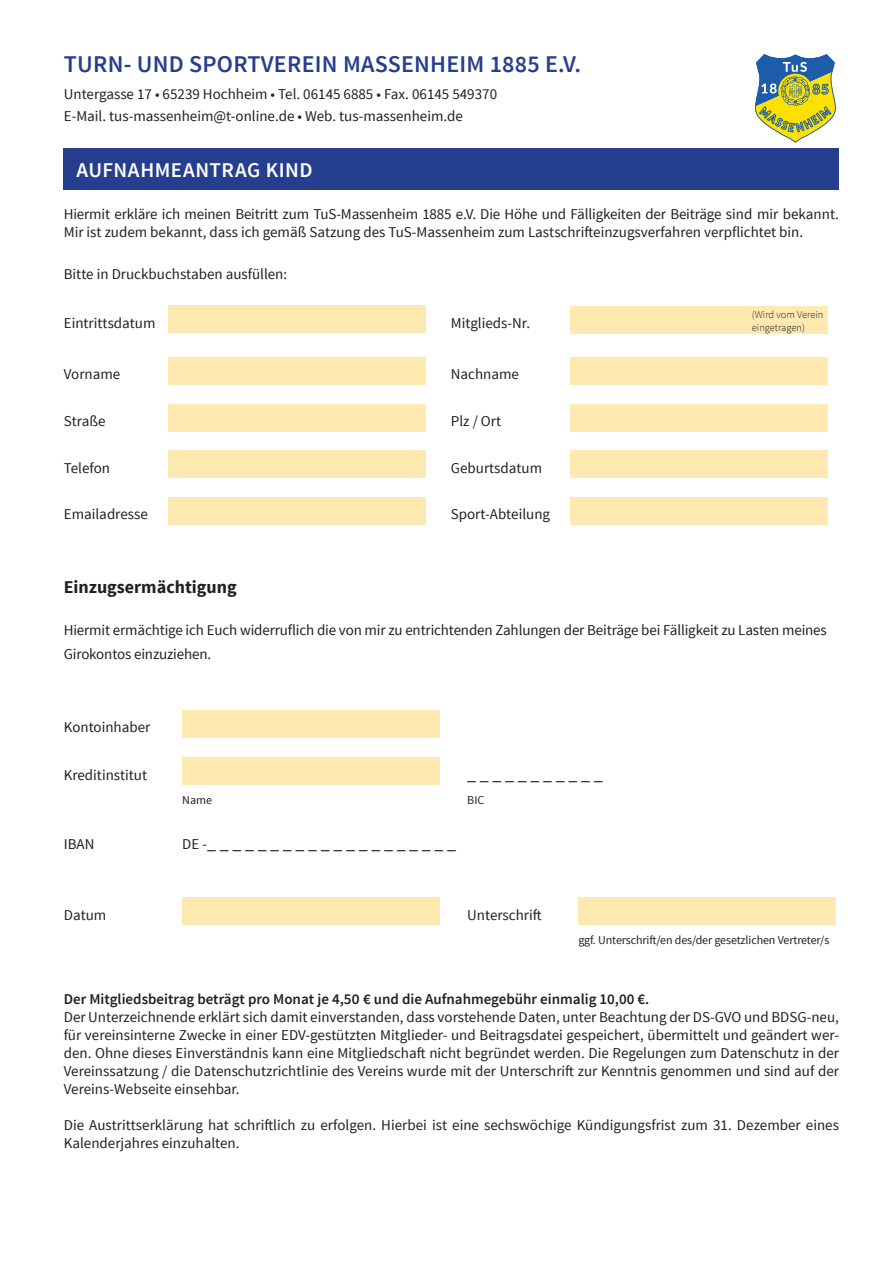
<style>
.page{position:relative;width:893px;height:1263px;background:#fff}
.page>*{position:absolute;margin:0;border:0;box-sizing:border-box;transform-origin:0 0}
.t1{font:600 24px "Source Sans Pro";letter-spacing:.01em;color:#253f8e}
.t2{font:600 21px "Source Sans Pro";letter-spacing:.02em;color:#fff}
.t3{font:18px "Source Sans Pro";color:#231f20}
.t4{font:700 18px "Source Sans Pro";color:#231f20}
.t5{font:15px/18px "Source Sans Pro";color:#231f20}
.t6{font:600 15px "Source Sans Pro";color:#231f20}
.t7{font:12px "Source Sans Pro";letter-spacing:-.01em;color:#231f20}
.t8{font:300 10.5px/12.6px "Source Sans Pro";color:#231f20}
.s1{font-size:15px}
</style>
<div class="page">
<div style="left:64px;top:149px;width:775px;height:41px;background:#253f8e"></div>
<svg style="left:755px;top:54px;width:81px;height:89px"></svg>
<div style="left:169px;top:305px;width:257px;height:28px;background:#feeab1"></div>
<div style="left:571px;top:306px;width:257px;height:28px;background:#feeab1"></div>
<div style="left:169px;top:357px;width:257px;height:28px;background:#feeab1"></div>
<div style="left:571px;top:357px;width:257px;height:28px;background:#feeab1"></div>
<div style="left:169px;top:404px;width:257px;height:27px;background:#feeab1"></div>
<div style="left:571px;top:404px;width:257px;height:27px;background:#feeab1"></div>
<div style="left:169px;top:451px;width:257px;height:27px;background:#feeab1"></div>
<div style="left:571px;top:451px;width:257px;height:27px;background:#feeab1"></div>
<div style="left:169px;top:497px;width:257px;height:28px;background:#feeab1"></div>
<div style="left:571px;top:497px;width:257px;height:28px;background:#feeab1"></div>
<div style="left:182px;top:710px;width:258px;height:28px;background:#feeab1"></div>
<div style="left:182px;top:757px;width:258px;height:28px;background:#feeab1"></div>
<div style="left:182px;top:897px;width:258px;height:28px;background:#feeab1"></div>
<div style="left:578px;top:897px;width:258px;height:28px;background:#feeab1"></div>
<h1 class="t1" style="left:64px;top:49px;width:519px">TURN- UND SPORTVEREIN MASSENHEIM 1885 E.V.</h1>
<p class="t5" style="left:64px;top:83px;width:435px;line-height:22.2px">Untergasse 17 • 65239 Hochheim • Tel. 06145 6885 • Fax. 06145 549370<br>E-Mail. tus-massenheim@t-online.de • Web. tus-massenheim.de</p>
<h2 class="t2" style="left:77px;top:156px;width:238px">AUFNAHMEANTRAG KIND</h2>
<p class="t5" style="left:64px;top:205px;width:777px">Hiermit erkläre ich meinen Beitritt zum TuS-Massenheim 1885 e.V. Die Höhe und Fälligkeiten der Beiträge sind mir bekannt.<br>Mir ist zudem bekannt, dass ich gemäß Satzung des TuS-Massenheim zum Lastschrifteinzugsverfahren verpflichtet bin.</p>
<p class="t5" style="left:64px;top:265px;width:225px">Bitte in Druckbuchstaben ausfüllen:</p>
<p class="t5" style="left:64px;top:314px;width:93px">Eintrittsdatum</p>
<p class="t5" style="left:451px;top:314px;width:81px">Mitglieds-Nr.</p>
<p class="t5" style="left:64px;top:365px;width:58px">Vorname</p>
<p class="t5" style="left:451px;top:365px;width:70px">Nachname</p>
<p class="t5" style="left:64px;top:412px;width:43px">Straße</p>
<p class="t5" style="left:451px;top:412px;width:52px">Plz / Ort</p>
<p class="t5" style="left:64px;top:459px;width:48px">Telefon</p>
<p class="t5" style="left:451px;top:459px;width:93px">Geburtsdatum</p>
<p class="t5" style="left:64px;top:506px;width:86px">Emailadresse</p>
<p class="t5" style="left:451px;top:506px;width:101px">Sport-Abteilung</p>
<p class="t8" style="left:752px;top:309px;width:73px">(Wird vom Verein eingetragen)</p>
<p class="t4" style="left:64px;top:575px;width:174px">Einzugsermächtigung</p>
<p class="t5" style="left:64px;top:618px;width:765px;line-height:24px">Hiermit ermächtige ich Euch widerruflich die von mir zu entrichtenden Zahlungen der Beiträge bei Fälligkeit zu Lasten meines<br>Girokontos einzuziehen.</p>
<p class="t5" style="left:64px;top:719px;width:88px">Kontoinhaber</p>
<p class="t5" style="left:64px;top:766px;width:85px">Kreditinstitut</p>
<p class="t3" style="left:467px;top:762px;width:137px">_ _ _ _ _ _ _ _ _ _ _</p>
<p class="t7" style="left:182px;top:792px;width:31px">Name</p>
<p class="t7" style="left:467px;top:792px;width:19px">BIC</p>
<p class="t5" style="left:64px;top:835px;width:32px">IBAN</p>
<p class="t3" style="left:182px;top:832px;width:275px"><span class="s1">DE -</span>_ _ _ _ _ _ _ _ _ _ _ _ _ _ _ _ _ _ _ _</p>
<p class="t5" style="left:64px;top:906px;width:44px">Datum</p>
<p class="t5" style="left:467px;top:906px;width:76px">Unterschrift</p>
<p class="t7" style="left:578px;top:932px;width:253px">ggf. Unterschrift/en des/der gesetzlichen Vertreter/s</p>
<p class="t6" style="left:64px;top:989px;width:587px">Der Mitgliedsbeitrag beträgt pro Monat je 4,50 € und die Aufnahmegebühr einmalig 10,00 €.</p>
<p class="t5" style="left:64px;top:1008px;width:777px;text-align:justify">Der Unterzeichnende erklärt sich damit einverstanden, dass vorstehende Daten, unter Beachtung der DS-GVO und BDSG-neu, für vereinsinterne Zwecke in einer EDV-gestützten Mitglieder- und Beitragsdatei gespeichert, übermittelt und geändert wer&shy;den. Ohne dieses Einverständnis kann eine Mitgliedschaft nicht begründet werden. Die Regelungen zum Datenschutz in der Vereinssatzung / die Datenschutzrichtlinie des Vereins wurde mit der Unterschrift zur Kenntnis genommen und sind auf der Vereins-Webseite einsehbar.</p>
<p class="t5" style="left:64px;top:1116px;width:777px">Die Austrittserklärung hat schriftlich zu erfolgen. Hierbei ist eine sechswöchige Kündigungsfrist zum 31. Dezember eines<br>Kalenderjahres einzuhalten.</p>
</div>
